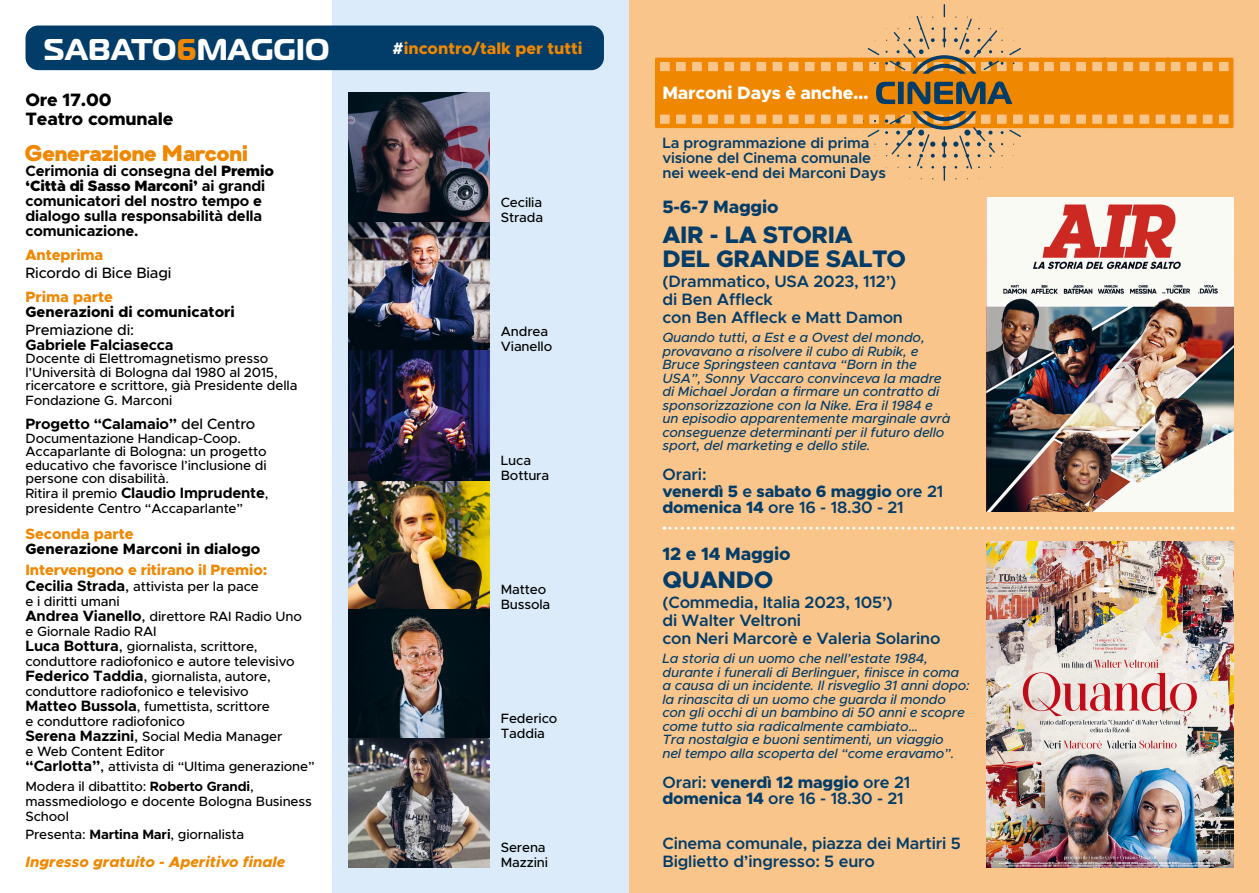
<style>
.page{position:relative;width:1259px;height:893px;background:#fff}
.page>*{position:absolute;margin:0;border:0;box-sizing:border-box;transform-origin:0 0}
.t1{font:700 30px "Magistral";letter-spacing:.01em;color:#fff}
.t2{font:800 24px "Metropolis";letter-spacing:-.01em;color:#023d69}
.t3{font:22.5px "Gabriel Sans Black";letter-spacing:-.02em;color:#f08700}
.t4{font:800 18px "Metropolis";letter-spacing:-.01em;color:#000}
.t5{font:800 18px "Metropolis";letter-spacing:-.01em;color:#023d69}
.t6{font:800 18px "Metropolis";letter-spacing:-.01em;color:#fff}
.t7{font:600 16.5px/16.5px "Metropolis";letter-spacing:-.01em;color:#023d69}
.t8{font:800 16.5px "Metropolis";letter-spacing:-.01em;color:#023d69}
.t9{font:800 16.5px "Metropolis";color:#f08700}
.t10{font:700 15px/15px "Metropolis";letter-spacing:-.01em;color:#000}
.t11{font:600 15px/15px "Metropolis";letter-spacing:-.01em;color:#023d69}
.t12{font:800 15px "Metropolis";letter-spacing:-.01em;color:#f08700}
.t13{font:800 15px "Metropolis";color:#000}
.t14{font:500 15px "Metropolis";letter-spacing:-.01em;color:#000}
.t15{font:italic 800 15px "Metropolis";color:#f08700}
.t16{font:500 13.5px/13.5px "Metropolis";letter-spacing:-.01em;color:#000}
.t17{font:italic 500 13.5px/13.5px "Metropolis";letter-spacing:-.01em;color:#023d69}
.s1{color:#f08700}
.s2{font-weight:900}
.s3{font-weight:500}
.s4{font-weight:500;font-size:13.5px}
.s5{font-weight:700;font-size:15px}
.s6{font-size:15px}
.s7{font-weight:700}
.s8{color:#fff}
.s9{font-weight:600}
.s10{font-weight:800}
</style>
<div class="page">
<div style="left:332px;top:0;width:297px;height:893px;background:#dbebf9"></div>
<div style="left:629px;top:0;width:630px;height:893px;background:#fac58b"></div>
<div style="left:26px;top:26px;width:578px;height:44px;background:#023d69;border-radius:13px"></div>
<img style="left:349px;top:92px;width:140px;height:775px">
<svg style="left:655px;top:4px;width:578px;height:177px"></svg>
<svg style="left:664px;top:527px;width:569px;height:3px"></svg>
<img style="left:987px;top:197px;width:246px;height:315px">
<img style="left:987px;top:542px;width:246px;height:325px">
<p class="t1" style="left:44px;top:30px;width:287px">SABATO<span class="s1">6</span>MAGGIO</p>
<p class="t4" style="left:26px;top:88px;width:88px">Ore 17.00</p>
<p class="t4" style="left:26px;top:108px;width:149px">Teatro comunale</p>
<p class="t3" style="left:26px;top:139px;width:224px">Generazione Marconi</p>
<p class="t10" style="left:26px;top:163px;width:250px">Cerimonia di consegna del <span class="s2">Premio ‘Città di Sasso Marconi’</span> ai grandi comunicatori del nostro tempo e dialogo sulla responsabilità della comunicazione.</p>
<p class="t12" style="left:26px;top:245px;width:79px">Anteprima</p>
<p class="t14" style="left:26px;top:263px;width:147px">Ricordo di Bice Biagi</p>
<p class="t12" style="left:26px;top:287px;width:89px">Prima parte</p>
<p class="t13" style="left:26px;top:302px;width:211px">Generazioni di comunicatori</p>
<p class="t14" style="left:26px;top:320px;width:110px">Premiazione di:</p>
<p class="t10" style="left:26px;top:337px;width:150px">Gabriele Falciasecca</p>
<p class="t16" style="left:26px;top:352px;width:273px">Docente di Elettromagnetismo presso l’Università di Bologna dal 1980 al 2015, ricercatore e scrittore, già Presidente della</p>
<p class="t16" style="left:26px;top:394px;width:148px">Fondazione G. Marconi</p>
<p class="t10" style="left:26px;top:417px;width:231px">Progetto “Calamaio” <span class="s3">del Centro</span></p>
<p class="t16" style="left:26px;top:431px;width:243px">Documentazione Handicap-Coop.<br>Accaparlante di Bologna: un progetto educativo che favorisce l’inclusione di persone con disabilità.</p>
<p class="t10" style="left:26px;top:486px;width:244px"><span class="s4">Ritira il premio</span> Claudio Imprudente<span class="s4">,</span></p>
<p class="t16" style="left:26px;top:502px;width:219px">presidente Centro “Accaparlante”</p>
<p class="t12" style="left:26px;top:524px;width:110px">Seconda parte</p>
<p class="t13" style="left:26px;top:539px;width:236px">Generazione Marconi in dialogo</p>
<p class="t12" style="left:26px;top:560px;width:243px">Intervengono e ritirano il Premio:</p>
<p class="t16" style="left:26px;top:580px;width:235px"><span class="s5">Cecilia Strada</span><span class="s6">,</span> attivista per la pace</p>
<p class="t16" style="left:26px;top:595px;width:96px">e i diritti umani</p>
<p class="t16" style="left:26px;top:610px;width:278px"><span class="s5">Andrea Vianello</span><span class="s6">,</span> direttore RAI Radio Uno</p>
<p class="t16" style="left:26px;top:625px;width:132px">e Giornale Radio RAI</p>
<p class="t16" style="left:26px;top:639px;width:270px;line-height:15px"><span class="s5">Luca Bottura</span><span class="s6">,</span> giornalista, scrittore, conduttore radiofonico e autore televisivo</p>
<p class="t16" style="left:26px;top:669px;width:247px;line-height:15px"><span class="s5">Federico Taddia</span><span class="s6">,</span> giornalista, autore, conduttore radiofonico e televisivo</p>
<p class="t16" style="left:26px;top:700px;width:246px"><span class="s5">Matteo Bussola</span>, fumettista, scrittore</p>
<p class="t16" style="left:26px;top:715px;width:161px">e conduttore radiofonico</p>
<p class="t16" style="left:26px;top:730px;width:258px"><span class="s5">Serena Mazzini</span><span class="s6">,</span> Social Media Manager</p>
<p class="t16" style="left:26px;top:745px;width:141px">e Web Content Editor</p>
<p class="t16" style="left:26px;top:760px;width:291px"><span class="s5">“Carlotta”</span><span class="s6">,</span> attivista di “Ultima generazione”</p>
<p class="t16" style="left:26px;top:779px;width:288px;line-height:15px">Modera il dibattito: <span class="s7">Roberto Grandi</span>, massmediologo e docente Bologna Business<br>School</p>
<p class="t16" style="left:26px;top:827px;width:220px">Presenta: <span class="s7">Martina Mari</span>, giornalista</p>
<p class="t15" style="left:26px;top:852px;width:261px">Ingresso gratuito - Aperitivo finale</p>
<p class="t9" style="left:392px;top:38px;width:192px"><span class="s8">#</span>incontro/talk per tutti</p>
<p class="t16" style="left:501px;top:195px;width:43px">Cecilia</p>
<p class="t16" style="left:501px;top:210px;width:44px">Strada</p>
<p class="t16" style="left:501px;top:325px;width:49px">Andrea</p>
<p class="t16" style="left:501px;top:340px;width:53px">Vianello</p>
<p class="t16" style="left:501px;top:454px;width:32px">Luca</p>
<p class="t16" style="left:501px;top:469px;width:50px">Bottura</p>
<p class="t16" style="left:501px;top:583px;width:47px">Matteo</p>
<p class="t16" style="left:501px;top:598px;width:51px">Bussola</p>
<p class="t16" style="left:501px;top:712px;width:58px">Federico</p>
<p class="t16" style="left:501px;top:727px;width:46px">Taddia</p>
<p class="t16" style="left:501px;top:841px;width:46px">Serena</p>
<p class="t16" style="left:501px;top:856px;width:49px">Mazzini</p>
<p class="t6" style="left:662px;top:81px;width:208px">Marconi Days è anche…</p>
<p class="t11" style="left:662px;top:136px;width:210px">La programmazione di prima visione del Cinema comunale</p>
<p class="t11" style="left:662px;top:166px;width:225px">nei week-end dei Marconi Days</p>
<p class="t5" style="left:662px;top:196px;width:118px">5-6-7 Maggio</p>
<p class="t2" style="left:662px;top:220px;width:192px">AIR - LA STORIA</p>
<p class="t2" style="left:662px;top:244px;width:245px">DEL GRANDE SALTO</p>
<p class="t7" style="left:662px;top:273px;width:235px">(Drammatico, USA 2023, 112’)</p>
<p class="t7" style="left:662px;top:291px;width:112px">di Ben Affleck</p>
<p class="t7" style="left:662px;top:309px;width:242px">con Ben Affleck e Matt Damon</p>
<p class="t17" style="left:662px;top:331px;width:289px">Quando tutti, a Est e a Ovest del mondo, provavano a risolvere il cubo di Rubik, e Bruce Springsteen cantava “Born in the USA”, Sonny Vaccaro convinceva la madre di Michael Jordan a firmare un contratto di sponsorizzazione con la Nike. Era il 1984 e un episodio apparentemente marginale avrà conseguenze determinanti per il futuro dello sport, del marketing e dello stile.</p>
<p class="t7" style="left:662px;top:466px;width:46px">Orari:</p>
<p class="t8" style="left:662px;top:481px;width:282px">venerdì 5 <span class="s9">e</span> sabato 6 maggio <span class="s9">ore 21</span></p>
<p class="t7" style="left:662px;top:499px;width:243px"><span class="s10">domenica 14</span> ore 16 - 18.30 - 21</p>
<p class="t5" style="left:662px;top:542px;width:130px">12 e 14 Maggio</p>
<p class="t2" style="left:662px;top:565px;width:112px">QUANDO</p>
<p class="t7" style="left:662px;top:594px;width:232px">(Commedia, Italia 2023, 105’)</p>
<p class="t7" style="left:662px;top:612px;width:140px">di Walter Veltroni</p>
<p class="t7" style="left:662px;top:630px;width:279px">con Neri Marcorè e Valeria Solarino</p>
<p class="t17" style="left:662px;top:652px;width:309px">La storia di un uomo che nell’estate 1984, durante i funerali di Berlinguer, finisce in coma a causa di un incidente. Il risveglio 31 anni dopo: la rinascita di un uomo che guarda il mondo con gli occhi di un bambino di 50 anni e scopre come tutto sia radicalmente cambiato…</p>
<p class="t17" style="left:662px;top:733px;width:283px">Tra nostalgia e buoni sentimenti, un viaggio</p>
<p class="t17" style="left:662px;top:747px;width:293px">nel tempo alla scoperta del “come eravamo”.</p>
<p class="t7" style="left:662px;top:774px;width:249px">Orari: <span class="s10">venerdì 12 maggio</span> ore 21 <span class="s10">domenica 14</span> ore 16 - 18.30 - 21</p>
<p class="t7" style="left:662px;top:835px;width:300px">Cinema comunale, piazza dei Martiri 5</p>
<p class="t7" style="left:662px;top:853px;width:214px">Biglietto d’ingresso: 5 euro</p>
</div>
